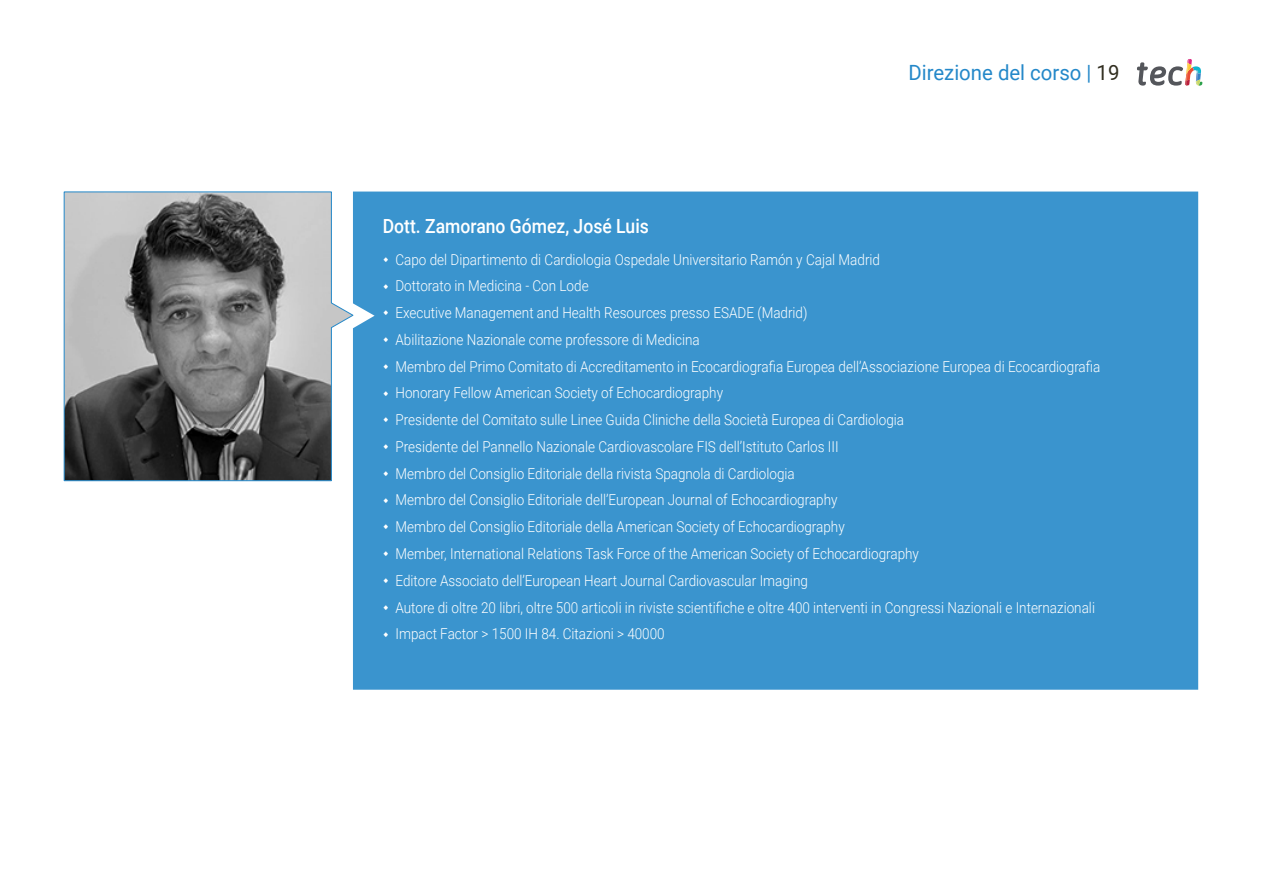
<style>
.page{position:relative;width:1263px;height:893px;background:#fff}
.page>*{position:absolute;margin:0;border:0;box-sizing:border-box;transform-origin:0 0}
.t1{font:21px "Roboto";color:#2488c9}
.t2{font:500 19.5px "Roboto";color:#fff;scale:.9 1}
.t3{font:300 15px/26.7px "Roboto";color:#fff;scale:.9 1}
.s1{color:#312e20}
</style>
<div class="page">
<svg style="left:1137px;top:59px;width:65px;height:27px"></svg>
<div style="left:353px;top:192px;width:845px;height:498px;background:#3a94ce"></div>
<svg style="left:63px;top:191px;width:291px;height:290px;background:#838485"></svg>
<svg style="left:384px;top:257px;width:4px;height:5px"></svg>
<svg style="left:384px;top:284px;width:4px;height:5px"></svg>
<svg style="left:384px;top:311px;width:4px;height:5px"></svg>
<svg style="left:384px;top:337px;width:4px;height:5px"></svg>
<svg style="left:384px;top:364px;width:4px;height:5px"></svg>
<svg style="left:384px;top:391px;width:4px;height:5px"></svg>
<svg style="left:384px;top:418px;width:4px;height:5px"></svg>
<svg style="left:384px;top:444px;width:4px;height:5px"></svg>
<svg style="left:384px;top:471px;width:4px;height:5px"></svg>
<svg style="left:384px;top:498px;width:4px;height:5px"></svg>
<svg style="left:384px;top:525px;width:4px;height:5px"></svg>
<svg style="left:384px;top:551px;width:4px;height:5px"></svg>
<svg style="left:384px;top:578px;width:4px;height:5px"></svg>
<svg style="left:384px;top:605px;width:4px;height:5px"></svg>
<svg style="left:384px;top:632px;width:4px;height:5px"></svg>
<h1 class="t1" style="left:908px;top:57px;width:213px">Direzione del corso | <span class="s1">19</span></h1>
<h2 class="t2" style="left:383px;top:212px;width:297px">Dott. Zamorano Gómez, José Luis</h2>
<p class="t3" style="left:395px;top:245px;width:785px">Capo del Dipartimento di Cardiologia Ospedale Universitario Ramón y Cajal Madrid<br>Dottorato in Medicina - Con Lode<br>Executive Management and Health Resources presso ESADE (Madrid)<br>Abilitazione Nazionale come professore di Medicina<br>Membro del Primo Comitato di Accreditamento in Ecocardiografia Europea dell’Associazione Europea di Ecocardiografia Honorary Fellow American Society of Echocardiography<br>Presidente del Comitato sulle Linee Guida Cliniche della Società Europea di Cardiologia<br>Presidente del Pannello Nazionale Cardiovascolare FIS dell’Istituto Carlos III<br>Membro del Consiglio Editoriale della rivista Spagnola di Cardiologia<br>Membro del Consiglio Editoriale dell’European Journal of Echocardiography<br>Membro del Consiglio Editoriale della American Society of Echocardiography<br>Member, International Relations Task Force of the American Society of Echocardiography<br>Editore Associato dell’European Heart Journal Cardiovascular Imaging<br>Autore di oltre 20 libri, oltre 500 articoli in riviste scientifiche e oltre 400 interventi in Congressi Nazionali e Internazionali Impact Factor &gt; 1500 IH 84. Citazioni &gt; 40000</p>
</div>
